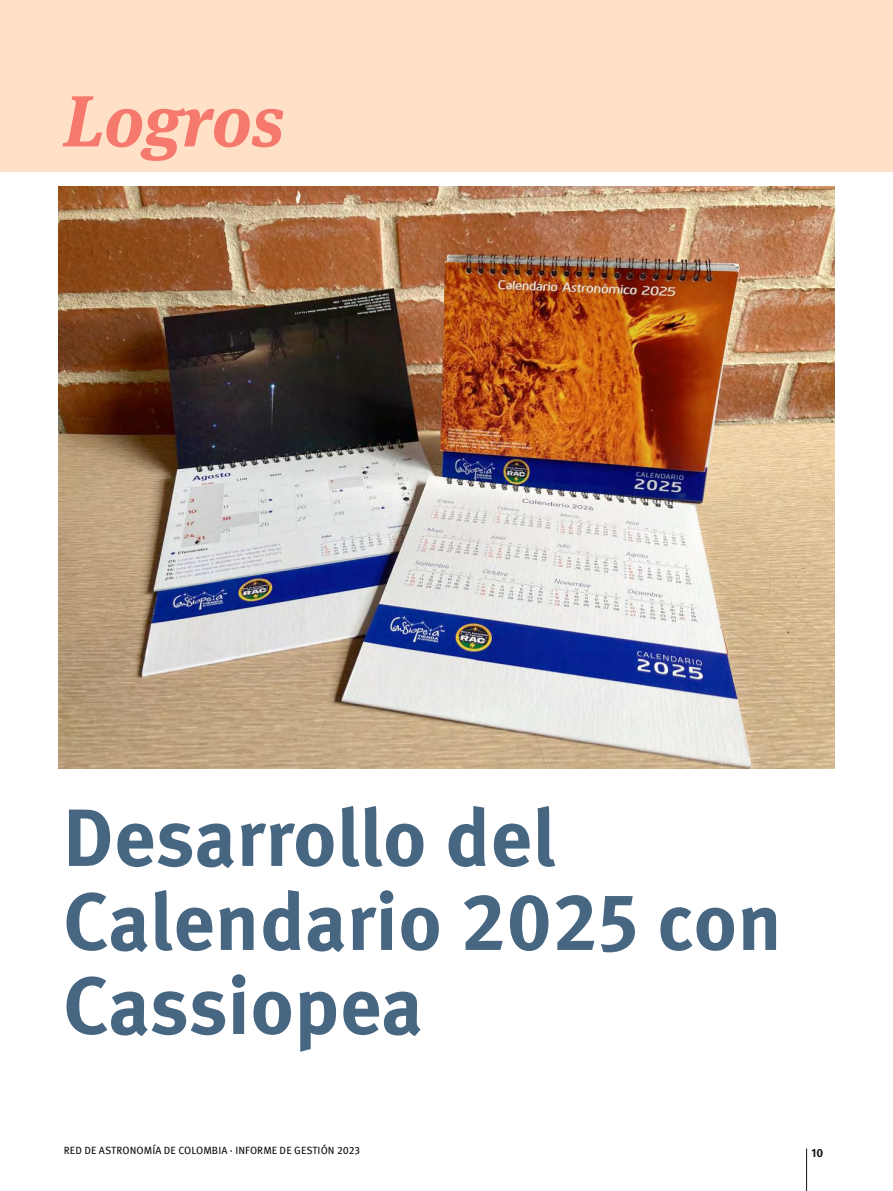
<style>
.page{position:relative;width:893px;height:1191px;background:#fff}
.page>*{position:absolute;margin:0;border:0;box-sizing:border-box;transform-origin:0 0}
.t1{font:700 81px/84px "Meta Pro";color:#476682}
.t2{font:italic 700 72px "Meta Serif Pro";color:#f6796d}
.t3{font:700 12px "Meta Pro";color:#121212}
.t4{font:10.5px "Meta Pro";letter-spacing:.01em;color:#121212}
</style>
<div class="page">
<hr style="left:806px;top:1148px;width:1px;height:43px;background:#121212">
<div style="left:0;top:0;width:893px;height:172px;background:#ffe1c8"></div>
<img style="left:58px;top:186px;width:777px;height:583px">
<h2 class="t2" style="left:64px;top:63px;width:222px">Logros</h2>
<h1 class="t1" style="left:63px;top:790px;width:721px">Desarrollo del<br>Calendario 2025 con<br>Cassiopea</h1>
<p class="t4" style="left:64px;top:1142px;width:298px">RED DE ASTRONOMÍA DE COLOMBIA · INFORME DE GESTIÓN 2023</p>
<p class="t3" style="left:811px;top:1143px;width:13px">10</p>
</div>
